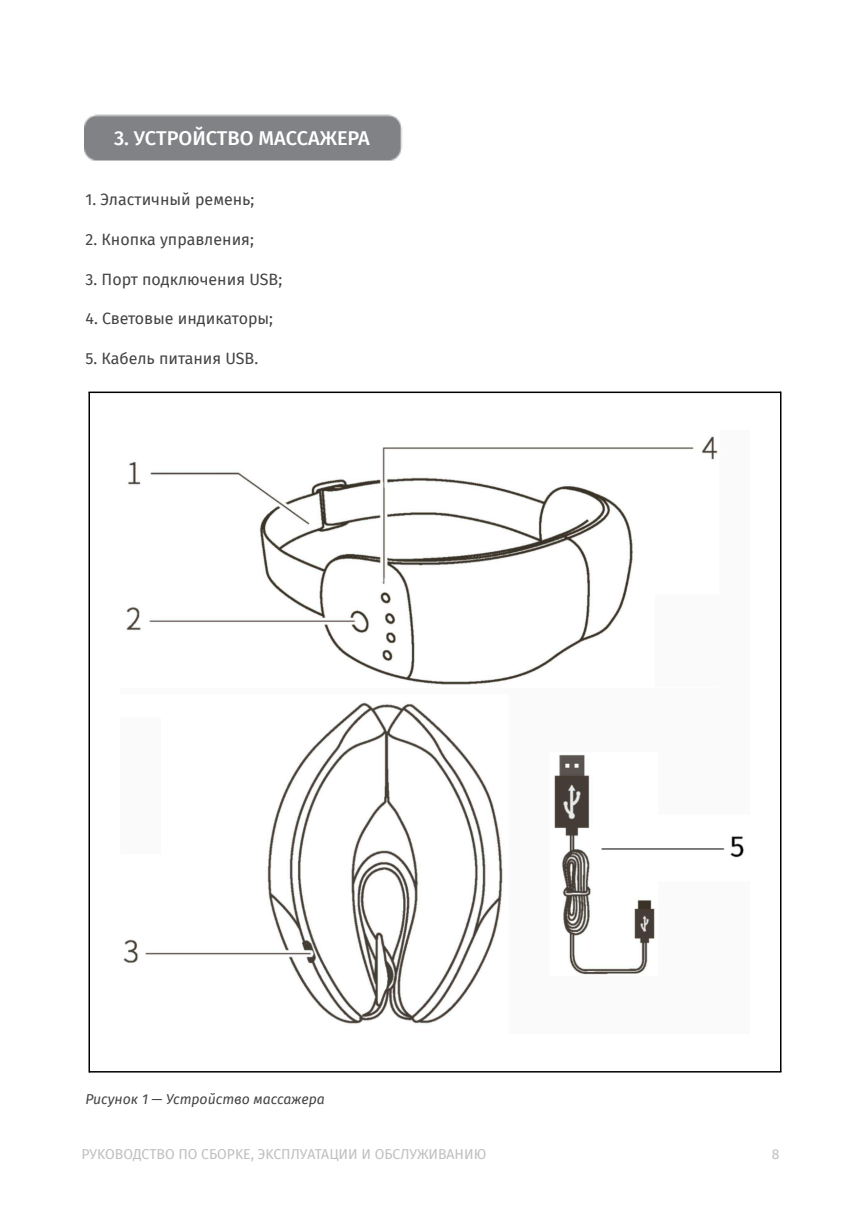
<style>
.page{position:relative;width:862px;height:1214px;background:#fff}
.page>*{position:absolute;margin:0;border:0;box-sizing:border-box;transform-origin:0 0}
.t1{font:500 20px "Fira Sans";color:#fff}
.t2{font:16px "Fira Sans";color:#434343}
.t3{font:14px "Fira Sans";color:#bfbfbf}
.t4{font:italic 14px "Fira Sans";color:#434343}
</style>
<div class="page">
<img style="left:84px;top:114px;width:318px;height:47px">
<img style="left:123px;top:436px;width:621px;height:588px">
<hr style="left:88px;top:392px;width:693px;height:1px;background:#000">
<hr style="left:780px;top:392px;width:2px;height:680px;background:#000">
<hr style="left:89px;top:1071px;width:693px;height:2px;background:#000">
<hr style="left:88px;top:392px;width:2px;height:681px;background:#000">
<p class="t1" style="left:114px;top:126px;width:257px">3. УСТРОЙСТВО МАССАЖЕРА</p>
<p class="t2" style="left:86px;top:190px;width:170px">1. Эластичный ремень;</p>
<p class="t2" style="left:86px;top:230px;width:170px">2. Кнопка управления;</p>
<p class="t2" style="left:86px;top:270px;width:198px">3. Порт подключения USB;</p>
<p class="t2" style="left:86px;top:309px;width:189px">4. Световые индикаторы;</p>
<p class="t2" style="left:86px;top:349px;width:174px">5. Кабель питания USB.</p>
<p class="t4" style="left:86px;top:1091px;width:241px">Рисунок 1 — Устройство массажера</p>
<p class="t3" style="left:82px;top:1145px;width:406px">PУKOBOДCTBO ПO CБOPKE, ЭKCПЛУATAЦИИ И OБCЛУЖИBAHИЮ</p>
<p class="t3" style="left:772px;top:1145px;width:9px">8</p>
</div>
